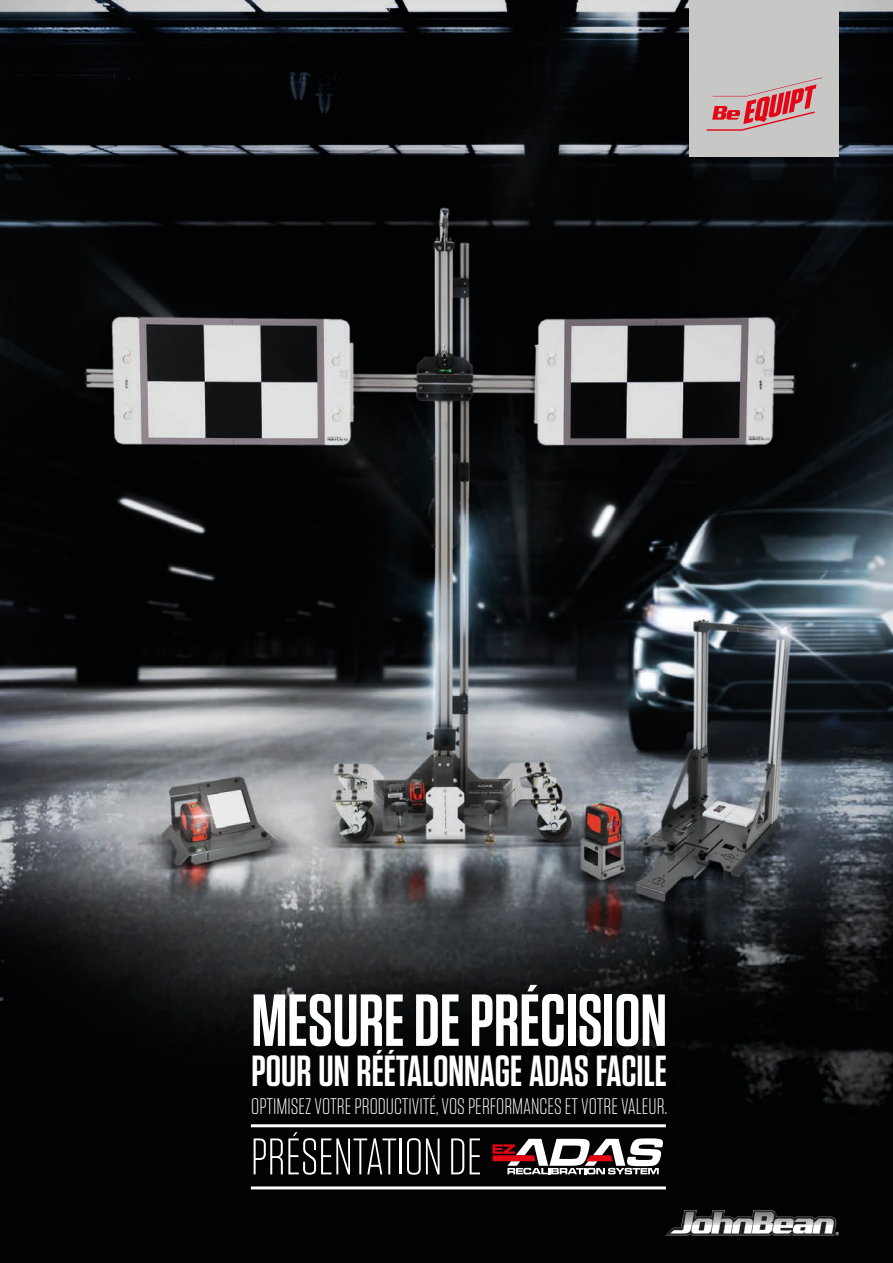
<style>
.page{position:relative;width:893px;height:1263px;background:#fff}
.page>*{position:absolute;margin:0;border:0;box-sizing:border-box;transform-origin:0 0}
.t1{font:600 73.5px "Tungsten";color:#fff;scale:.94 1}
.t2{font:300 51.3px "Tungsten";color:#fff}
.t3{font:600 43.5px "Tungsten";color:#fff;scale:.94 1}
.t4{font:300 22.5px "Tungsten";color:#fff}
</style>
<div class="page">
<img style="left:0;top:0;width:893px;height:1263px">
<hr style="left:251px;top:1186px;width:415px;height:3px;background:#fff">
<hr style="left:251px;top:1124px;width:415px;height:3px;background:#fff">
<svg style="left:666px;top:1210px;width:173px;height:26px"></svg>
<div style="left:690px;top:0;width:149px;height:156px;background:#c7c7c6"></div>
<svg style="left:706px;top:84px;width:110px;height:47px"></svg>
<svg style="left:492px;top:1138px;width:171px;height:36px"></svg>
<p class="t1" style="left:251px;top:982px;width:444px">MESURE DE PRÉCISION</p>
<p class="t3" style="left:251px;top:1048px;width:444px">POUR UN RÉÉTALONNAGE ADAS FACILE</p>
<p class="t4" style="left:251px;top:1094px;width:417px">OPTIMISEZ VOTRE PRODUCTIVITÉ, VOS PERFORMANCES ET VOTRE VALEUR.</p>
<p class="t2" style="left:251px;top:1130px;width:233px">PRÉSENTATION DE</p>
</div>
